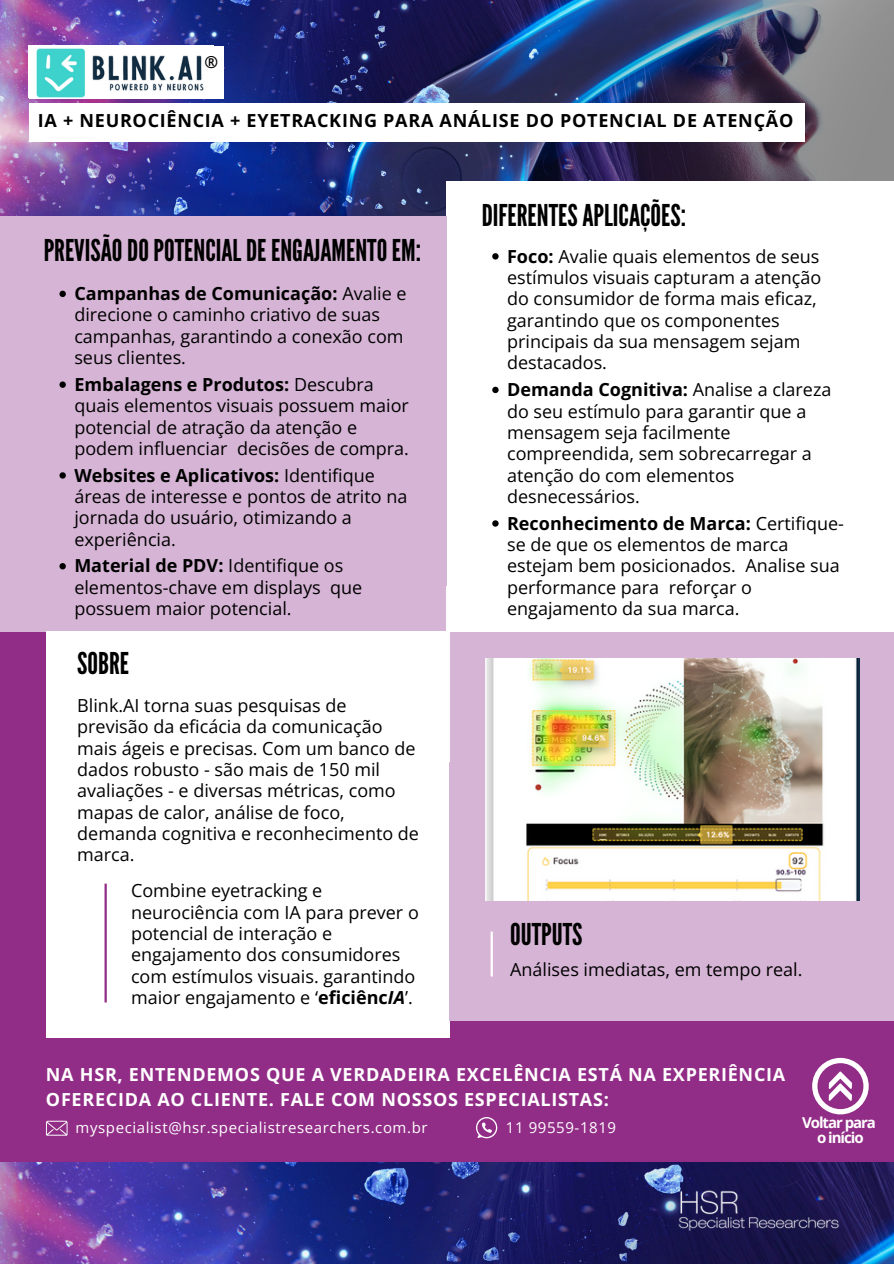
<style>
.page{position:relative;width:894px;height:1264px;background:#fff}
.page>*{position:absolute;margin:0;border:0;box-sizing:border-box;transform-origin:0 0}
.t1{font:30px "League Gothic";color:#000}
.t2{font:18px/21.3px "Open Sans";color:#000}
.t3{font:700 18px/24.8px "Open Sans";letter-spacing:.04em;color:#fff}
.t4{font:700 18px "Open Sans";letter-spacing:.04em;color:#000}
.t5{font:700 16.5px "Open Sans";color:#000}
.t6{font:15px "Open Sans";letter-spacing:.04em;color:#fff}
.t7{font:700 15px/14.7px "Open Sans";letter-spacing:-.07em;color:#fff;text-align:center}
.s1{font-weight:700}
.s2{font-weight:700;font-style:italic}
</style>
<div class="page">
<div style="left:0;top:0;width:893px;height:1263px;background:#d6b4d5"></div>
<div style="left:0;top:631px;width:449px;height:389px;background:#922d87"></div>
<img style="left:0;top:0;width:421px;height:216px">
<img style="left:421px;top:0;width:472px;height:216px">
<div style="left:446px;top:181px;width:447px;height:450px;background:#fff"></div>
<div style="left:29px;top:103px;width:775px;height:38px;background:#fff"></div>
<div style="left:29px;top:46px;width:194px;height:52px;background:#fff"></div>
<img style="left:0;top:1162px;width:893px;height:101px">
<div style="left:0;top:1008px;width:893px;height:154px;background:#922d87"></div>
<div style="left:46px;top:631px;width:403px;height:406px;background:#fff"></div>
<hr style="left:104px;top:883px;width:3px;height:119px;background:#922d87">
<div style="left:449px;top:761px;width:444px;height:259px;background:#d6b4d5"></div>
<img style="left:485px;top:658px;width:374px;height:242px">
<img style="left:672px;top:1183px;width:169px;height:52px">
<img style="left:36px;top:48px;width:168px;height:50px">
<hr style="left:490px;top:931px;width:2px;height:45px;background:#fff">
<svg style="left:59px;top:291px;width:7px;height:6px"></svg>
<svg style="left:59px;top:381px;width:7px;height:7px"></svg>
<svg style="left:59px;top:472px;width:7px;height:6px"></svg>
<svg style="left:59px;top:563px;width:7px;height:6px"></svg>
<svg style="left:492px;top:253px;width:6px;height:6px"></svg>
<svg style="left:492px;top:387px;width:6px;height:6px"></svg>
<svg style="left:492px;top:520px;width:6px;height:6px"></svg>
<svg style="left:46px;top:1120px;width:21px;height:15px"></svg>
<svg style="left:476px;top:1117px;width:21px;height:21px"></svg>
<svg style="left:812px;top:1057px;width:56px;height:57px"></svg>
<p class="t5" style="left:204px;top:50px;width:15px">®</p>
<h1 class="t4" style="left:38px;top:108px;width:756px">IA + NEUROCIÊNCIA + EYETRACKING PARA ANÁLISE DO POTENCIAL DE ATENÇÃO</h1>
<p class="t1" style="left:44px;top:233px;width:379px">PREVISÃODOPOTENCIALDE ENGAJAMENTOEM:</p>
<h1 class="t2" style="left:74px;top:282px;width:334px"><span class="s1">Campanhas de Comunicação:</span> Avalie e direcione o caminho criativo de suas campanhas, garantindo a conexão com seus clientes.</h1>
<h1 class="t2" style="left:74px;top:373px;width:336px"><span class="s1">Embalagens e Produtos:</span> Descubra quais elementos visuais possuem maior potencial de atração da atenção e podem influenciar decisões de compra.</h1>
<p class="t2" style="left:74px;top:464px;width:334px"><span class="s1">Websites e Aplicativos:</span> Identifique áreas de interesse e pontos de atrito na jornada do usuário, otimizando a experiência.</p>
<p class="t2" style="left:74px;top:555px;width:289px"><span class="s1">Material de PDV:</span> Identifique os elementos-chave em displays que possuem maior potencial.</p>
<h3 class="t1" style="left:77px;top:646px;width:53px">SOBRE</h3>
<p class="t2" style="left:77px;top:694px;width:343px">Blink.AI torna suas pesquisas de previsão da eficácia da comunicação mais ágeis e precisas. Com um banco de dados robusto - são mais de 150 mil avaliações - e diversas métricas, como mapas de calor, análise de foco, demanda cognitiva e reconhecimento de marca.</p>
<h3 class="t2" style="left:131px;top:879px;width:289px">Combine eyetracking e neurociência com IA para prever o potencial de interação e engajamento dos consumidores com estímulos visuais. garantindo maior engajamento e ‘<span class="s1">eficiênc</span><span class="s2">IA</span>’.</h3>
<p class="t1" style="left:481px;top:198px;width:206px">DIFERENTESAPLICAÇÕES:</p>
<p class="t2" style="left:507px;top:245px;width:316px"><span class="s1">Foco:</span> Avalie quais elementos de seus estímulos visuais capturam a atenção do consumidor de forma mais eficaz, garantindo que os componentes principais da sua mensagem sejam destacados.</p>
<p class="t2" style="left:507px;top:378px;width:326px"><span class="s1">Demanda Cognitiva:</span> Analise a clareza do seu estímulo para garantir que a mensagem seja facilmente compreendida, sem sobrecarregar a atenção do com elementos desnecessários.</p>
<p class="t2" style="left:507px;top:512px;width:338px"><span class="s1">Reconhecimento de Marca:</span> Certifique&shy;se de que os elementos de marca estejam bem posicionados. Analise sua performance para reforçar o engajamento da sua marca.</p>
<h3 class="t1" style="left:510px;top:917px;width:74px">OUTPUTS</h3>
<h1 class="t2" style="left:510px;top:958px;width:294px">Análises imediatas, em tempo real.</h1>
<h4 class="t3" style="left:46px;top:1061px;width:740px">NA HSR, ENTENDEMOS QUE A VERDADEIRA EXCELÊNCIA ESTÁ NA EXPERIÊNCIA<br>OFERECIDA AO CLIENTE. FALE COM NOSSOS ESPECIALISTAS:</h4>
<p class="t6" style="left:76px;top:1117px;width:353px">myspecialist@hsr.specialistresearchers.com.br</p>
<p class="t6" style="left:505px;top:1117px;width:112px">11 99559-1819</p>
<h2 class="t7" style="left:802px;top:1114px;width:75px">Voltar para o início</h2>
</div>
